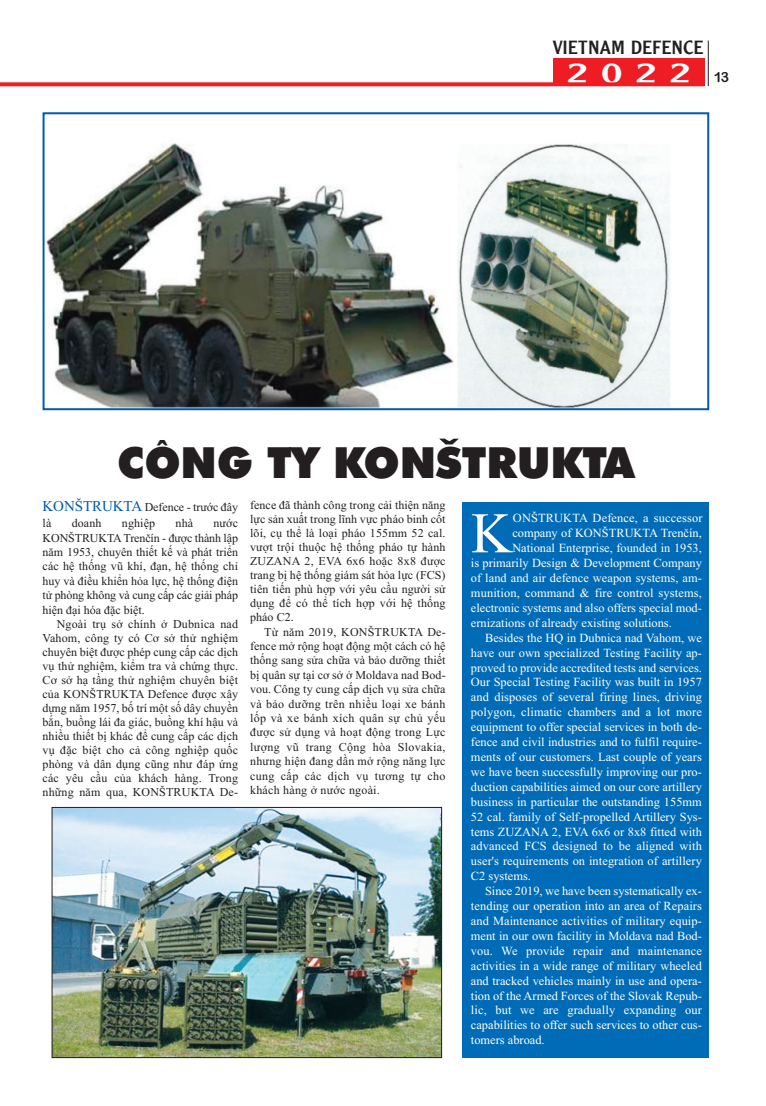
<style>
.page{position:relative;width:766px;height:1106px;background:#fff}
.page>*{position:absolute;margin:0;border:0;box-sizing:border-box;transform-origin:0 0}
.t1{font:57.4px "Times New Roman";color:#fff}
.t2{font:43px "UTM Futura Extra";letter-spacing:-.005em;color:#231f20}
.t3{font:30px "Vn Clearface Gothic 2";color:#fff;scale:1.47 1}
.t4{font:20px "Vn Clearface Gothic 2";color:#231f20;scale:1.04 1}
.t5{font:12.4px "Times New Roman";color:#fff}
.t6{font:12px/14px "Times New Roman";letter-spacing:.015em;color:#231f20;text-align:justify}
.t7{font:12px/15.9px "Times New Roman";letter-spacing:-.005em;color:#231f20}
.s1{font-family:"Vn Arial Rounded Bold 2";font-size:14px;color:#231f20}
.s2{font-size:15px;color:#015aaa}
</style>
<div class="page">
<div style="left:462px;top:502px;width:247px;height:555px;background:#006cb7"></div>
<div style="left:553px;top:58px;width:151px;height:28px;background:#ee1d23"></div>
<hr style="left:708px;top:41px;width:1px;height:45px;background:#231f20">
<svg style="left:0;top:82px;width:553px;height:4px;background:#ef2e33"></svg>
<img style="left:54px;top:809px;width:385px;height:246px">
<div style="left:52px;top:807px;width:389px;height:250px;border:1px solid #231f20"></div>
<img style="left:46px;top:143px;width:624px;height:264px">
<div style="left:43px;top:112px;width:666px;height:298px;border:2px solid #015aaa"></div>
<svg style="left:439px;top:438px;width:19px;height:6px"></svg>
<h3 class="t4" style="left:552px;top:35px;width:146px">VIETNAM DEFENCE</h3>
<h3 class="t3" style="left:566px;top:55px;width:112px">2022 <span class="s1">13</span></h3>
<h2 class="t2" style="left:117px;top:438px;width:519px">CÔNG TY KONSTRUKTA</h2>
<p class="t7" style="left:43px;top:499px;width:197px"><span class="s2">KoNŠTRUKTa</span> defence - trước đây là</p>
<p class="t6" style="left:72px;top:516px;width:31px">doanh</p>
<p class="t6" style="left:122px;top:516px;width:35px">nghiệp</p>
<p class="t6" style="left:175px;top:516px;width:19px">nhà</p>
<p class="t6" style="left:43px;top:516px;width:197px;line-height:14.4px;text-indent:171px">nước KoNŠTRUKTaTrenčín - được thành lập năm 1953, chuyên thiết kế và phát triển các hệ thống vũ khí, đạn, hệ thống chỉ huy và điều khiển hỏa lực, hệ thống điện tử phòng không và cung cấp các giải pháp hiện đại hóa đặc biệt.</p>
<p class="t6" style="left:43px;top:616px;width:197px;text-indent:14px">Ngoài trụ sở chính ở dubnica nad Vahom, công ty có Cơ sở thử nghiệm chuyên biệt được phép cung cấp các dịch vụ thử nghiệm, kiểm tra và chứng thực.<br>Cơ sở hạ tầng thử nghiệm chuyên biệt của KoNŠTRUKTa defence được xây dựng năm 1957, bố trí một số dây chuyền bắn, buồng lái đa giác, buồng khí hậu và nhiều thiết bị khác để cung cấp các dịch vụ đặc biệt cho cả công nghiệp quốc phòng và dân dụng cũng như đáp ứng các yêu cầu của khách hàng. Trong những năm qua, KoNŠTRUKTa de-</p>
<p class="t6" style="left:250px;top:498px;width:197px">fence đã thành công trong cải thiện năng lực sản xuất trong lĩnh vực pháo binh cốt lõi, cụ thể là loại pháo 155mm 52 cal. vượt trội thuộc hệ thống pháo tự hành ZUZaNa 2, EVa 6x6 hoặc 8x8 được trang bị hệ thống giám sát hỏa lực (FCS) tiên tiến phù hợp với yêu cầu người sử dụng để có thể tích hợp với hệ thống pháo C2.</p>
<p class="t6" style="left:250px;top:624px;width:197px;line-height:14.4px;text-indent:14px">Từ năm 2019, KoNŠTRUKTa de&shy;fence mở rộng hoạt động một cách có hệ thống sang sửa chữa và bảo dưỡng thiết bị quân sự tại cơ sở ở Moldava nad Bod&shy;vou. Công ty cung cấp dịch vụ sửa chữa và bảo dưỡng trên nhiều loại xe bánh lốp và xe bánh xích quân sự chủ yếu được sử dụng và hoạt động trong Lực lượng vũ trang Cộng hòa Slovakia, nhưng hiện đang dần mở rộng năng lực cung cấp các dịch vụ tương tự cho khách hàng ở nước ngoài.</p>
<h1 class="t1" style="left:471px;top:499px;width:43px">K</h1>
<p class="t5" style="left:513px;top:511px;width:191px">oNŠTRUKTa defence, a successor</p>
<p class="t5" style="left:512px;top:526px;width:191px">company of KoNŠTRUKTa Trenčín,</p>
<p class="t5" style="left:512px;top:541px;width:191px">National Enterprise, founded in 1953,</p>
<p class="t5" style="left:471px;top:555px;width:232px">is primarily design &amp; development Company</p>
<p class="t5" style="left:471px;top:570px;width:232px">of land and air defence weapon systems, am-</p>
<p class="t5" style="left:471px;top:585px;width:232px">munition, command &amp; fire control systems,</p>
<p class="t5" style="left:471px;top:600px;width:232px">electronic systems and also offers special mod-</p>
<p class="t5" style="left:471px;top:615px;width:202px">ernizations of already existing solutions.</p>
<p class="t5" style="left:485px;top:630px;width:218px">Besides the HQ in dubnica nad Vahom, we</p>
<p class="t5" style="left:471px;top:645px;width:232px">have our own specialized Testing Facility ap-</p>
<p class="t5" style="left:471px;top:660px;width:232px">proved to provide accredited tests and services.</p>
<p class="t5" style="left:471px;top:675px;width:232px">our Special Testing Facility was built in 1957</p>
<p class="t5" style="left:471px;top:690px;width:232px">and disposes of several firing lines, driving</p>
<p class="t5" style="left:471px;top:704px;width:232px">polygon, climatic chambers and a lot more</p>
<p class="t5" style="left:471px;top:719px;width:232px">equipment to offer special services in both de-</p>
<p class="t5" style="left:471px;top:734px;width:232px">fence and civil industries and to fulfil require-</p>
<p class="t5" style="left:471px;top:749px;width:232px">ments of our customers. Last couple of years</p>
<p class="t5" style="left:471px;top:764px;width:232px">we have been successfully improving our pro-</p>
<p class="t5" style="left:471px;top:779px;width:232px">duction capabilities aimed on our core artillery</p>
<p class="t5" style="left:471px;top:794px;width:232px">business in particular the outstanding 155mm</p>
<p class="t5" style="left:471px;top:809px;width:232px">52 cal. family of Self-propelled artillery Sys-</p>
<p class="t5" style="left:471px;top:824px;width:232px">tems ZUZaNa 2, EVa 6x6 or 8x8 fitted with</p>
<p class="t5" style="left:471px;top:839px;width:232px">advanced FCS designed to be aligned with</p>
<p class="t5" style="left:471px;top:853px;width:232px">user's requirements on integration of artillery</p>
<p class="t5" style="left:471px;top:868px;width:61px">C2 systems.</p>
<p class="t5" style="left:485px;top:883px;width:218px">Since 2019, we have been systematically ex-</p>
<p class="t5" style="left:471px;top:898px;width:232px">tending our operation into an area of Repairs</p>
<p class="t5" style="left:471px;top:913px;width:232px">and Maintenance activities of military equip-</p>
<p class="t5" style="left:471px;top:928px;width:232px">ment in our own facility in Moldava nad Bod-</p>
<p class="t5" style="left:471px;top:943px;width:232px">vou. We provide repair and maintenance</p>
<p class="t5" style="left:471px;top:958px;width:232px">activities in a wide range of military wheeled</p>
<p class="t5" style="left:471px;top:973px;width:232px">and tracked vehicles mainly in use and opera-</p>
<p class="t5" style="left:471px;top:988px;width:232px">tion of the armed Forces of the Slovak Repub-</p>
<p class="t5" style="left:471px;top:1002px;width:232px">lic, but we are gradually expanding our</p>
<p class="t5" style="left:471px;top:1017px;width:232px">capabilities to offer such services to other cus-</p>
<p class="t5" style="left:471px;top:1032px;width:75px">tomers abroad.</p>
</div>
